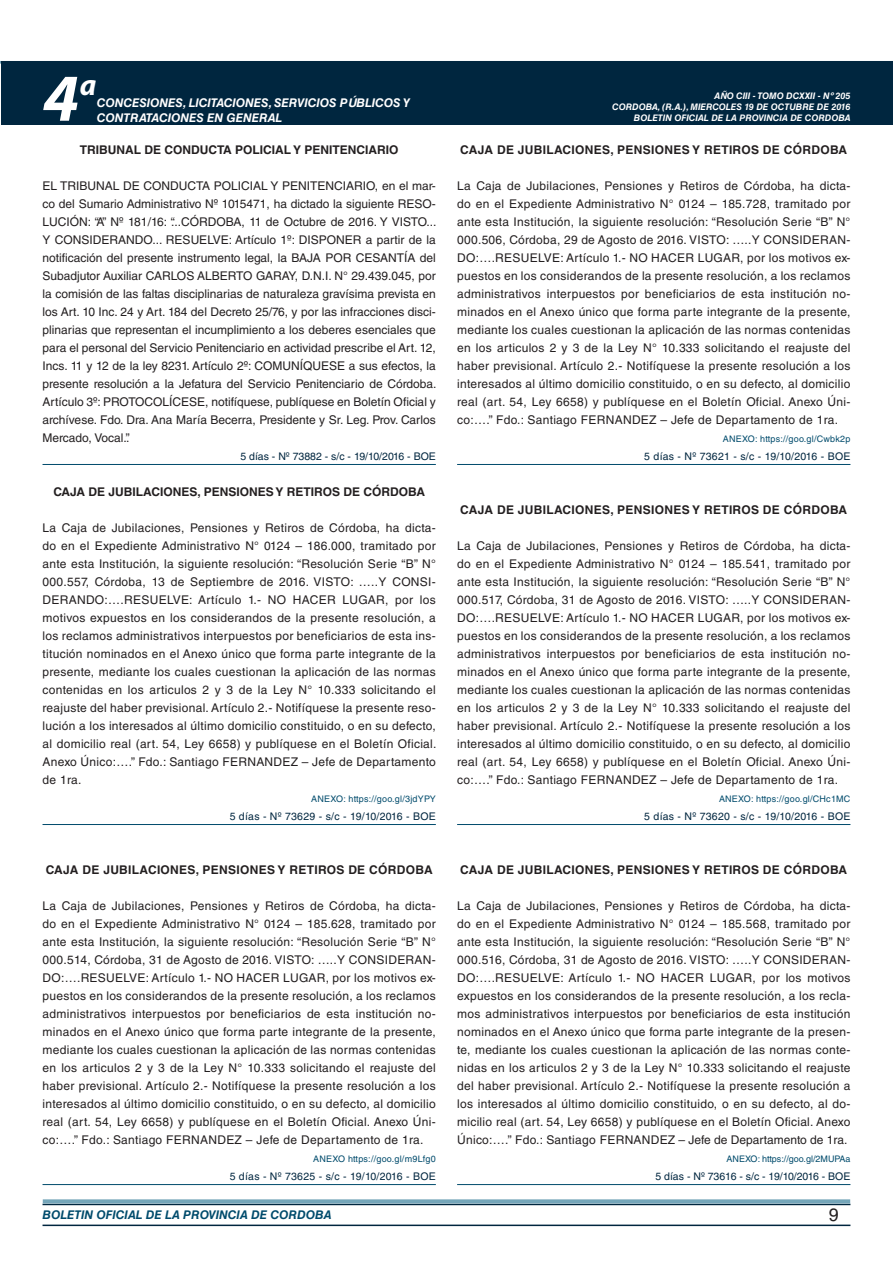
<style>
.page{position:relative;width:893px;height:1263px;background:#fff}
.page>*{position:absolute;margin:0;border:0;box-sizing:border-box;transform-origin:0 0}
.t1{font:italic 700 67.5px "Myriad Pro";color:#fff}
.t2{font:italic 700 30px "Myriad Pro";color:#fff}
.t3{font:18px "Helvetica LT Std";color:#231f20}
.TEXTO_BASE{font:12px/18px "Helvetica LT Std";letter-spacing:.025em;color:#231f20;text-align:justify}
.RESUELVE{font:700 12px "Helvetica LT Std";letter-spacing:.025em;color:#231f20}
.RESUELVE-2{font:700 12px "Helvetica LT Std";color:#231f20}
.t4{font:italic 700 12px/14.4px "Helvetica LT Std";color:#fff}
.t5{font:italic 700 12px "Helvetica LT Std";color:#004b6c}
.FECHA_DE_VENCIMIENTO{font:10.5px "Helvetica LT Std";letter-spacing:.025em;color:#00263f}
.FECHA_DE_VENCIMIENTO-2{font:10.5px "Helvetica LT Std";color:#00263f}
.ANEXO{font:9px "Helvetica LT Std";letter-spacing:.025em;color:#004b6c}
.t6{font:italic 700 9px/10.8px "Helvetica LT Std";color:#fff;text-align:right}
.ANEXO-2{font:9px "Helvetica LT Std";color:#004b6c}
</style>
<div class="page">
<hr style="left:43px;top:1224px;width:807px;height:2px;background:#00263f">
<div style="left:42px;top:1198px;width:809px;height:8px;background:#fff;opacity:.75"></div>
<div style="left:1px;top:61px;width:892px;height:64px;background:#00263f"></div>
<hr style="left:43px;top:464px;width:393px;height:1px;background:#004b6c">
<hr style="left:43px;top:824px;width:393px;height:1px;background:#004b6c">
<hr style="left:43px;top:1184px;width:393px;height:1px;background:#004b6c">
<hr style="left:457px;top:464px;width:393px;height:1px;background:#004b6c">
<hr style="left:457px;top:824px;width:393px;height:1px;background:#004b6c">
<hr style="left:457px;top:1184px;width:393px;height:1px;background:#004b6c">
<h1 class="t1" style="left:43px;top:54px;width:38px">4</h1>
<h2 class="t2" style="left:80px;top:66px;width:18px">a</h2>
<p class="t4" style="left:97px;top:96px;width:315px">CONCESIONES, LICITACIONES, SERVICIOS PÚBLICOS Y<br>CONTRATACIONES EN GENERAL</p>
<p class="RESUELVE-2" style="left:80px;top:142px;width:320px">TRIBUNAL DE CONDUCTA POLICIAL Y PENITENCIARIO</p>
<p class="TEXTO_BASE" style="left:43px;top:177px;width:396px">EL TRIBUNAL DE CONDUCTA POLICIAL Y PENITENCIARIO, en el mar&shy;co del Sumario Administrativo Nº 1015471, ha dictado la siguiente RESO-LUCIÓN: “A” Nº 181/16: “...CÓRDOBA, 11 de Octubre de 2016. Y VISTO...<br>Y CONSIDERANDO... RESUELVE: Artículo 1º: DISPONER a partir de la notificación del presente instrumento legal, la BAJA POR CESANTÍA del Subadjutor Auxiliar CARLOS ALBERTO GARAY, D.N.I. N° 29.439.045, por la comisión de las faltas disciplinarias de naturaleza gravísima prevista en los Art. 10 Inc. 24 y Art. 184 del Decreto 25/76, y por las infracciones disci&shy;plinarias que representan el incumplimiento a los deberes esenciales que para el personal del Servicio Penitenciario en actividad prescribe el Art. 12, Incs. 11 y 12 de la ley 8231. Artículo 2º: COMUNÍQUESE a sus efectos, la presente resolución a la Jefatura del Servicio Penitenciario de Córdoba.<br>Artículo 3º: PROTOCOLÍCESE, notifíquese, publíquese en Boletín Oficial y archívese. Fdo. Dra. Ana María Becerra, Presidente y Sr. Leg. Prov. Carlos Mercado, Vocal.”.</p>
<p class="FECHA_DE_VENCIMIENTO-2" style="left:240px;top:450px;width:197px">5 días - Nº 73882 - s/c - 19/10/2016 - BOE</p>
<p class="RESUELVE-2" style="left:53px;top:484px;width:373px">CAJA DE JUBILACIONES, PENSIONES Y RETIROS DE CÓRDOBA</p>
<p class="TEXTO_BASE" style="left:43px;top:519px;width:396px">La Caja de Jubilaciones, Pensiones y Retiros de Córdoba, ha dicta&shy;do en el Expediente Administrativo N° 0124 – 186.000, tramitado por ante esta Institución, la siguiente resolución: “Resolución Serie “B” N° 000.557, Córdoba, 13 de Septiembre de 2016. VISTO: …..Y CONSI-DERANDO:….RESUELVE: Artículo 1.- NO HACER LUGAR, por los motivos expuestos en los considerandos de la presente resolución, a los reclamos administrativos interpuestos por beneficiarios de esta ins&shy;titución nominados en el Anexo único que forma parte integrante de la presente, mediante los cuales cuestionan la aplicación de las normas contenidas en los articulos 2 y 3 de la Ley N° 10.333 solicitando el reajuste del haber previsional. Artículo 2.- Notifíquese la presente reso&shy;lución a los interesados al último domicilio constituido, o en su defecto, al domicilio real (art. 54, Ley 6658) y publíquese en el Boletín Oficial.<br>Anexo Único:….” Fdo.: Santiago FERNANDEZ – Jefe de Departamento de 1ra.</p>
<p class="ANEXO" style="left:311px;top:793px;width:126px">ANEXO: https://goo.gl/3jdYPY</p>
<p class="FECHA_DE_VENCIMIENTO" style="left:230px;top:810px;width:208px">5 días - Nº 73629 - s/c - 19/10/2016 - BOE</p>
<p class="RESUELVE" style="left:46px;top:862px;width:388px">CAJA DE JUBILACIONES, PENSIONES Y RETIROS DE CÓRDOBA</p>
<p class="TEXTO_BASE" style="left:43px;top:897px;width:395px">La Caja de Jubilaciones, Pensiones y Retiros de Córdoba, ha dicta&shy;do en el Expediente Administrativo N° 0124 – 185.628, tramitado por ante esta Institución, la siguiente resolución: “Resolución Serie “B” N° 000.514, Córdoba, 31 de Agosto de 2016. VISTO: …..Y CONSIDERAN-DO:….RESUELVE: Artículo 1.- NO HACER LUGAR, por los motivos ex&shy;puestos en los considerandos de la presente resolución, a los reclamos administrativos interpuestos por beneficiarios de esta institución no&shy;minados en el Anexo único que forma parte integrante de la presente, mediante los cuales cuestionan la aplicación de las normas contenidas en los articulos 2 y 3 de la Ley N° 10.333 solicitando el reajuste del haber previsional. Artículo 2.- Notifíquese la presente resolución a los interesados al último domicilio constituido, o en su defecto, al domicilio real (art. 54, Ley 6658) y publíquese en el Boletín Oficial. Anexo Úni&shy;co:….” Fdo.: Santiago FERNANDEZ – Jefe de Departamento de 1ra.</p>
<p class="ANEXO" style="left:313px;top:1153px;width:124px">ANEXO https://goo.gl/m9Lfg0</p>
<p class="FECHA_DE_VENCIMIENTO" style="left:230px;top:1170px;width:208px">5 días - Nº 73625 - s/c - 19/10/2016 - BOE</p>
<p class="t6" style="left:612px;top:91px;width:240px">AÑO CIII - TOMO DCXXII - Nº 205<br>CORDOBA, (R.A.), MIERCOLES 19 DE OCTUBRE DE 2016</p>
<p class="t6" style="left:634px;top:112px;width:218px">BOLETIN OFICIAL DE LA PROVINCIA DE CORDOBA</p>
<p class="RESUELVE" style="left:460px;top:142px;width:388px">CAJA DE JUBILACIONES, PENSIONES Y RETIROS DE CÓRDOBA</p>
<p class="TEXTO_BASE" style="left:457px;top:177px;width:395px">La Caja de Jubilaciones, Pensiones y Retiros de Córdoba, ha dicta&shy;do en el Expediente Administrativo N° 0124 – 185.728, tramitado por ante esta Institución, la siguiente resolución: “Resolución Serie “B” N° 000.506, Córdoba, 29 de Agosto de 2016. VISTO: …..Y CONSIDERAN-DO:….RESUELVE: Artículo 1.- NO HACER LUGAR, por los motivos ex&shy;puestos en los considerandos de la presente resolución, a los reclamos administrativos interpuestos por beneficiarios de esta institución no&shy;minados en el Anexo único que forma parte integrante de la presente, mediante los cuales cuestionan la aplicación de las normas contenidas en los articulos 2 y 3 de la Ley N° 10.333 solicitando el reajuste del haber previsional. Artículo 2.- Notifíquese la presente resolución a los interesados al último domicilio constituido, o en su defecto, al domicilio real (art. 54, Ley 6658) y publíquese en el Boletín Oficial. Anexo Úni&shy;co:….” Fdo.: Santiago FERNANDEZ – Jefe de Departamento de 1ra.</p>
<p class="ANEXO" style="left:723px;top:433px;width:129px">ANEXO: https://goo.gl/Cwbk2p</p>
<p class="FECHA_DE_VENCIMIENTO" style="left:644px;top:450px;width:208px">5 días - Nº 73621 - s/c - 19/10/2016 - BOE</p>
<p class="RESUELVE" style="left:460px;top:502px;width:388px">CAJA DE JUBILACIONES, PENSIONES Y RETIROS DE CÓRDOBA</p>
<p class="TEXTO_BASE" style="left:457px;top:537px;width:395px">La Caja de Jubilaciones, Pensiones y Retiros de Córdoba, ha dicta&shy;do en el Expediente Administrativo N° 0124 – 185.541, tramitado por ante esta Institución, la siguiente resolución: “Resolución Serie “B” N° 000.517, Córdoba, 31 de Agosto de 2016. VISTO: …..Y CONSIDERAN-DO:….RESUELVE: Artículo 1.- NO HACER LUGAR, por los motivos ex&shy;puestos en los considerandos de la presente resolución, a los reclamos administrativos interpuestos por beneficiarios de esta institución no&shy;minados en el Anexo único que forma parte integrante de la presente, mediante los cuales cuestionan la aplicación de las normas contenidas en los articulos 2 y 3 de la Ley N° 10.333 solicitando el reajuste del haber previsional. Artículo 2.- Notifíquese la presente resolución a los interesados al último domicilio constituido, o en su defecto, al domicilio real (art. 54, Ley 6658) y publíquese en el Boletín Oficial. Anexo Úni&shy;co:….” Fdo.: Santiago FERNANDEZ – Jefe de Departamento de 1ra.</p>
<p class="ANEXO" style="left:719px;top:793px;width:133px">ANEXO: https://goo.gl/CHc1MC</p>
<p class="FECHA_DE_VENCIMIENTO" style="left:644px;top:810px;width:208px">5 días - Nº 73620 - s/c - 19/10/2016 - BOE</p>
<p class="RESUELVE" style="left:460px;top:862px;width:388px">CAJA DE JUBILACIONES, PENSIONES Y RETIROS DE CÓRDOBA</p>
<p class="TEXTO_BASE" style="left:457px;top:897px;width:395px">La Caja de Jubilaciones, Pensiones y Retiros de Córdoba, ha dicta&shy;do en el Expediente Administrativo N° 0124 – 185.568, tramitado por ante esta Institución, la siguiente resolución: “Resolución Serie “B” N° 000.516, Córdoba, 31 de Agosto de 2016. VISTO: …..Y CONSIDERAN-DO:….RESUELVE: Artículo 1.- NO HACER LUGAR, por los motivos expuestos en los considerandos de la presente resolución, a los recla&shy;mos administrativos interpuestos por beneficiarios de esta institución nominados en el Anexo único que forma parte integrante de la presen&shy;te, mediante los cuales cuestionan la aplicación de las normas conte&shy;nidas en los articulos 2 y 3 de la Ley N° 10.333 solicitando el reajuste del haber previsional. Artículo 2.- Notifíquese la presente resolución a los interesados al último domicilio constituido, o en su defecto, al do&shy;micilio real (art. 54, Ley 6658) y publíquese en el Boletín Oficial. Anexo Único:….” Fdo.: Santiago FERNANDEZ – Jefe de Departamento de 1ra.</p>
<p class="ANEXO-2" style="left:727px;top:1153px;width:125px">ANEXO: https://goo.gl/2MUPAa</p>
<p class="FECHA_DE_VENCIMIENTO-2" style="left:655px;top:1170px;width:196px">5 días - Nº 73616 - s/c - 19/10/2016 - BOE</p>
<p class="t5" style="left:43px;top:1208px;width:290px">BOLETIN OFICIAL DE LA PROVINCIA DE CORDOBA</p>
<h3 class="t3" style="left:829px;top:1204px;width:12px">9</h3>
</div>
